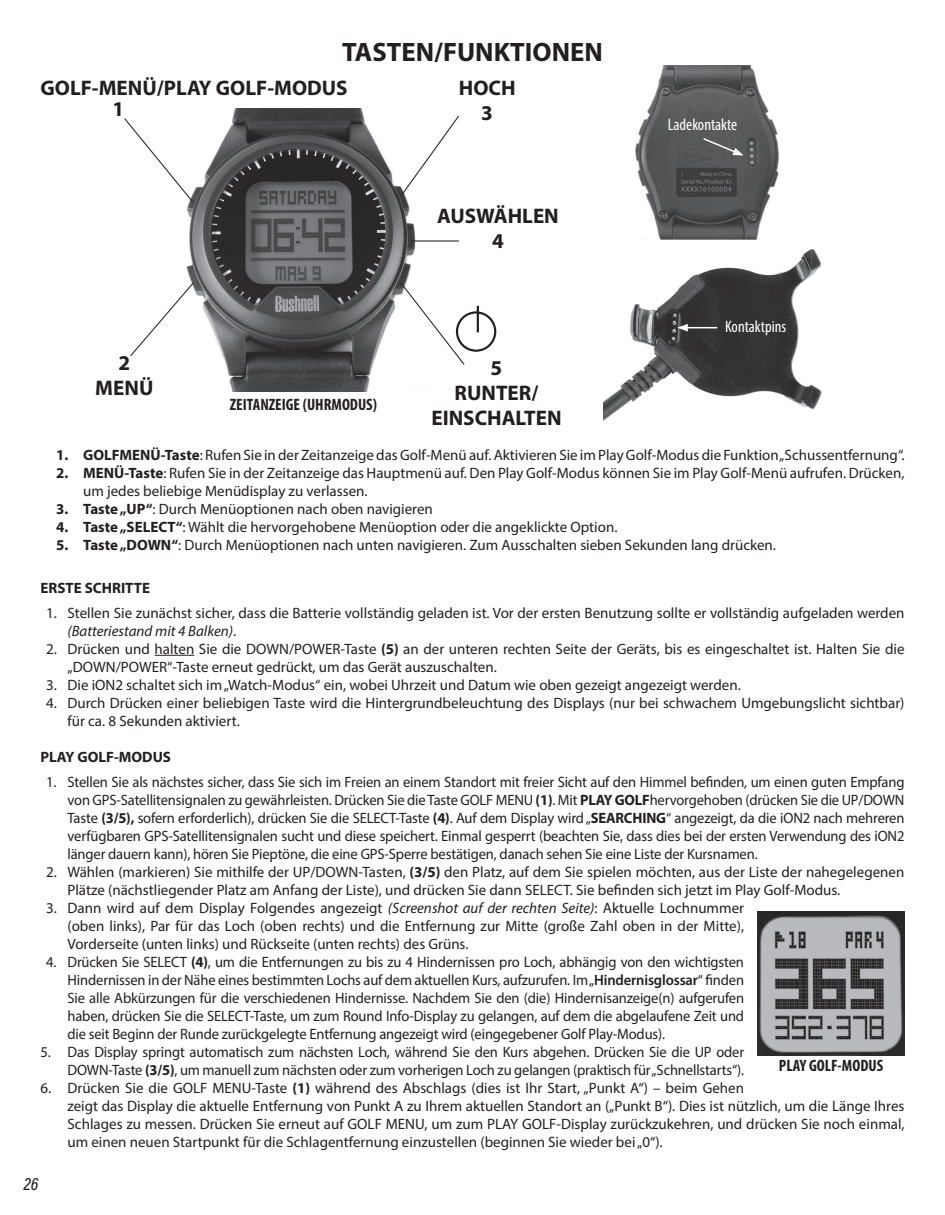
<style>
.page{position:relative;width:945px;height:1215px;background:#fff}
.page>*{position:absolute;margin:0;border:0;box-sizing:border-box;transform-origin:0 0}
.t1{font:700 26.7px "Myriad Pro";color:#231f20}
.t2{font:700 21.15px/25.3px "Myriad Pro";color:#231f20;text-align:center}
.t3{font:italic 500 18px "Acumin Pro Cond";color:#231f20}
.t4{font:condensed 16.65px "Myriad Pro";color:#fff}
.t5{font:700 condensed 16.5px "Myriad Pro";color:#231f20}
.t6{font:15px/18px "Myriad Pro";color:#231f20}
.t7{font:700 15px "Myriad Pro";color:#231f20}
.s1{font-weight:700}
.s2{font-style:italic}
.s3{font-weight:600}
</style>
<div class="page">
<hr style="left:155px;top:655px;width:39px;height:1px;background:#231f20">
<img style="left:186px;top:108px;width:230px;height:283px">
<svg style="left:124px;top:117px;width:70px;height:87px"></svg>
<svg style="left:130px;top:281px;width:65px;height:76px"></svg>
<svg style="left:400px;top:115px;width:59px;height:82px"></svg>
<hr style="left:411px;top:240px;width:48px;height:2px;background:#231f20">
<svg style="left:399px;top:281px;width:67px;height:85px"></svg>
<div style="left:456px;top:311px;width:40px;height:41px;border:2px solid #231f20;border-radius:50%"></div>
<hr style="left:477px;top:306px;width:2px;height:26px;background:#231f20">
<img style="left:603px;top:249px;width:219px;height:172px">
<img style="left:635px;top:65px;width:144px;height:174px">
<svg style="left:702px;top:137px;width:42px;height:18px"></svg>
<hr style="left:686px;top:327px;width:31px;height:1px;background:#fff">
<svg style="left:677px;top:324px;width:11px;height:8px"></svg>
<img style="left:758px;top:911px;width:146px;height:144px">
<h1 class="t1" style="left:342px;top:34px;width:262px">TASTEN/FUNKTIONEN</h1>
<h2 class="t2" style="left:40px;top:74px;width:309px">GOLF-MENÜ/PLAY GOLF-MODUS</h2>
<h2 class="t2" style="left:112px;top:95px;width:13px">1</h2>
<h2 class="t2" style="left:95px;top:349px;width:60px">2<br>MENÜ</h2>
<p class="t5" style="left:230px;top:394px;width:149px">ZEITANZEIGE (UHRMODUS)</p>
<h2 class="t2" style="left:459px;top:74px;width:58px">HOCH<br>3</h2>
<h2 class="t2" style="left:437px;top:203px;width:123px">AUSWÄHLEN<br>4</h2>
<h2 class="t2" style="left:431px;top:354px;width:132px">5<br>RUNTER/<br>EINSCHALTEN</h2>
<p class="t4" style="left:668px;top:114px;width:71px">Ladekontakte</p>
<p class="t4" style="left:725px;top:316px;width:63px">Kontaktpins</p>
<p class="t6" style="left:56px;top:446px;width:850px"><span class="s1">1. GOLFMENÜ-Taste</span>: Rufen Sie in der Zeitanzeige das Golf-Menü auf. Aktivieren Sie im Play Golf-Modus die Funktion „Schussentfernung“.</p>
<p class="t6" style="left:83px;top:464px;width:823px;text-indent:-27px"><span class="s1">2. MENÜ-Taste</span>: Rufen Sie in der Zeitanzeige das Hauptmenü auf. Den Play Golf-Modus können Sie im Play Golf-Menü aufrufen. Drücken, um jedes beliebige Menüdisplay zu verlassen.</p>
<p class="t6" style="left:56px;top:500px;width:378px"><span class="s1">3. Taste „UP“</span>: Durch Menüoptionen nach oben navigieren</p>
<p class="t6" style="left:56px;top:518px;width:563px"><span class="s1">4. Taste „SELECT“</span>: Wählt die hervorgehobene Menüoption oder die angeklickte Option.</p>
<p class="t6" style="left:56px;top:536px;width:721px"><span class="s1">5. Taste „DOWN“</span>: Durch Menüoptionen nach unten navigieren. Zum Ausschalten sieben Sekunden lang drücken.</p>
<p class="t7" style="left:41px;top:578px;width:111px">ERSTE SCHRITTE</p>
<p class="t6" style="left:68px;top:604px;width:839px;text-indent:-21px">1. Stellen Sie zunächst sicher, dass die Batterie vollständig geladen ist. Vor der ersten Benutzung sollte er vollständig aufgeladen werden <span class="s2">(Batteriestand mit 4 Balken)</span>.</p>
<p class="t6" style="left:68px;top:640px;width:839px;text-indent:-21px">2. Drücken und halten Sie die DOWN/POWER-Taste <span class="s1">(5)</span> an der unteren rechten Seite der Geräts, bis es eingeschaltet ist. Halten Sie die „DOWN/POWER“-Taste erneut gedrückt, um das Gerät auszuschalten.</p>
<p class="t6" style="left:46px;top:676px;width:696px">3. Die iON2 schaltet sich im „Watch-Modus“ ein, wobei Uhrzeit und Datum wie oben gezeigt angezeigt werden.</p>
<p class="t6" style="left:68px;top:694px;width:838px;text-indent:-21px">4. Durch Drücken einer beliebigen Taste wird die Hintergrundbeleuchtung des Displays (nur bei schwachem Umgebungslicht sichtbar) für ca. 8 Sekunden aktiviert.</p>
<p class="t7" style="left:41px;top:747px;width:132px">PLAY GOLF-MODUS</p>
<p class="t6" style="left:67px;top:772px;width:839px;text-align:justify;text-indent:-21px">1. Stellen Sie als nächstes sicher, dass Sie sich im Freien an einem Standort mit freier Sicht auf den Himmel befinden, um einen guten Empfang von GPS-Satellitensignalen zu gewährleisten. Drücken Sie die Taste GOLF MENU <span class="s1">(1)</span>. Mit <span class="s1">PLAY GOLF</span>hervorgehoben (drücken Sie die UP/DOWN Taste <span class="s1">(3/5),</span> sofern erforderlich), drücken Sie die SELECT-Taste <span class="s1">(4)</span>. Auf dem Display wird „<span class="s1">SEARCHING</span>“ angezeigt, da die iON2 nach mehreren verfügbaren GPS-Satellitensignalen sucht und diese speichert. Einmal gesperrt (beachten Sie, dass dies bei der ersten Verwendung des iON2 länger dauern kann), hören Sie Pieptöne, die eine GPS-Sperre bestätigen, danach sehen Sie eine Liste der Kursnamen.</p>
<p class="t6" style="left:67px;top:862px;width:838px;text-indent:-21px">2. Wählen (markieren) Sie mithilfe der UP/DOWN-Tasten, <span class="s1">(3/5)</span> den Platz, auf dem Sie spielen möchten, aus der Liste der nahegelegenen<br>Plätze (nächstliegender Platz am Anfang der Liste), und drücken Sie dann SELECT. Sie befinden sich jetzt im Play Golf-Modus.</p>
<p class="t6" style="left:67px;top:898px;width:678px;text-align:justify;text-indent:-21px">3. Dann wird auf dem Display Folgendes angezeigt <span class="s2">(Screenshot auf der rechten Seite)</span>: Aktuelle Lochnummer (oben links), Par für das Loch (oben rechts) und die Entfernung zur Mitte (große Zahl oben in der Mitte), Vorderseite (unten links) und Rückseite (unten rechts) des Grüns.</p>
<p class="t6" style="left:67px;top:952px;width:678px;text-align:justify;text-indent:-21px">4. Drücken Sie SELECT <span class="s1">(4)</span>, um die Entfernungen zu bis zu 4 Hindernissen pro Loch, abhängig von den wichtigsten Hindernissen in der Nähe eines bestimmten Lochs auf dem aktuellen Kurs, aufzurufen. Im „<span class="s3">Hindernisglossar</span>“ finden Sie alle Abkürzungen für die verschiedenen Hindernisse. Nachdem Sie den (die) Hindernisanzeige(n) aufgerufen haben, drücken Sie die SELECT-Taste, um zum Round Info-Display zu gelangen, auf dem die abgelaufene Zeit und die seit Beginn der Runde zurückgelegte Entfernung angezeigt wird (eingegebener Golf Play-Modus).</p>
<p class="t6" style="left:40px;top:1042px;width:705px;text-align:right">5. Das Display springt automatisch zum nächsten Loch, während Sie den Kurs abgehen. Drücken Sie die UP oder<br>DOWN-Taste <span class="s1">(3/5)</span>, um manuell zum nächsten oder zum vorherigen Loch zu gelangen (praktisch für „Schnellstarts“).</p>
<p class="t6" style="left:68px;top:1078px;width:839px;text-indent:-27px">6. Drücken Sie die GOLF MENU-Taste <span class="s1">(1)</span> während des Abschlags (dies ist Ihr Start, „Punkt A“) – beim Gehen<br>zeigt das Display die aktuelle Entfernung von Punkt A zu Ihrem aktuellen Standort an („Punkt B“). Dies ist nützlich, um die Länge Ihres Schlages zu messen. Drücken Sie erneut auf GOLF MENU, um zum PLAY GOLF-Display zurückzukehren, und drücken Sie noch einmal, um einen neuen Startpunkt für die Schlagentfernung einzustellen (beginnen Sie wieder bei „0“).</p>
<p class="t5" style="left:779px;top:1056px;width:106px">PLAY GOLF-MODUS</p>
<p class="t3" style="left:24px;top:1172px;width:16px">26</p>
</div>
